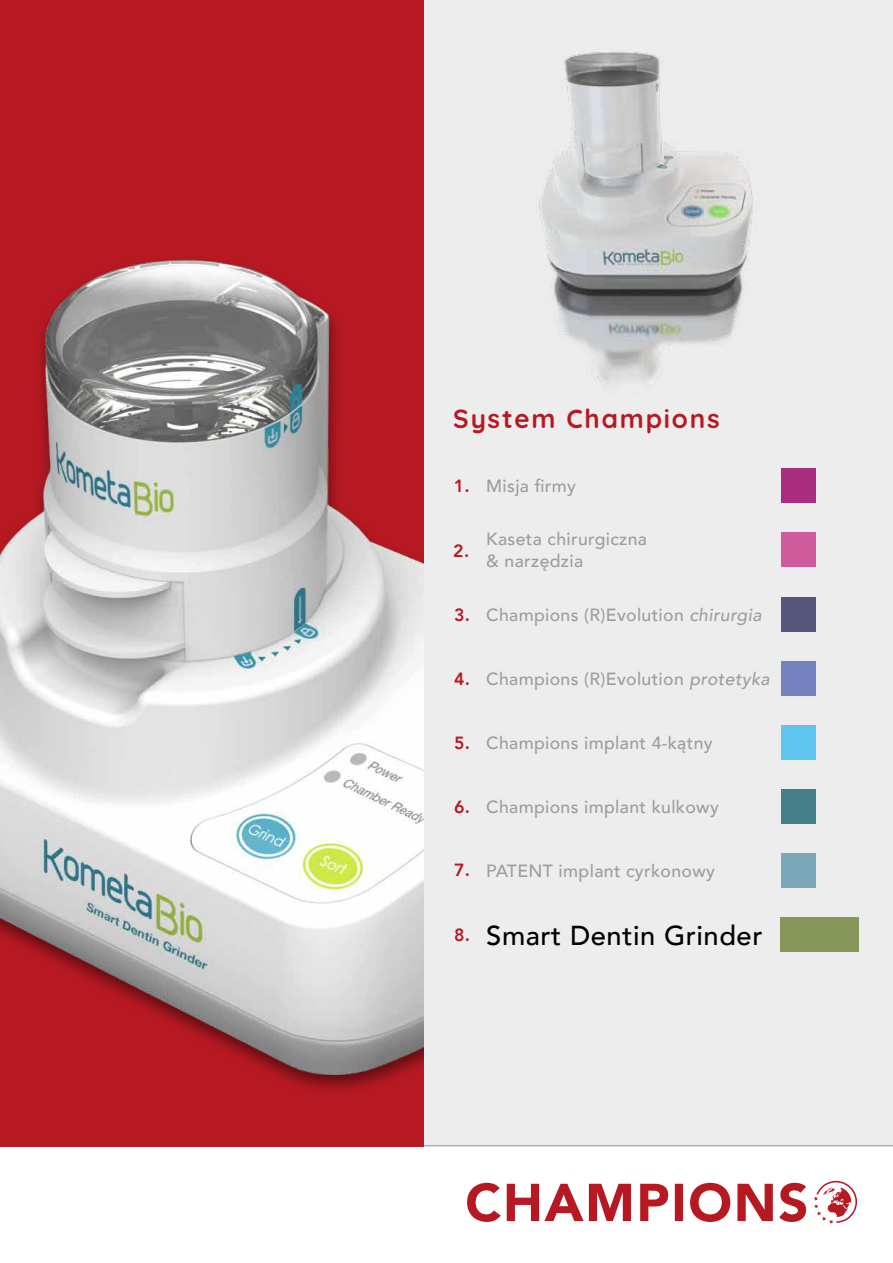
<style>
.page{position:relative;width:893px;height:1263px;background:#fff}
.page>*{position:absolute;margin:0;border:0;box-sizing:border-box;transform-origin:0 0}
.t1{font:500 27.3px "Avenir";letter-spacing:.02em;color:#000}
.t2{font:700 26.1px "Quicksand";letter-spacing:.07em;color:#b71923}
.t3{font:500 17.7px/21.1px "Avenir";letter-spacing:.02em;color:#9d9d9c}
.t4{font:800 17.7px "Avenir";color:#b71923}
.s1{font-weight:800;color:#b71923}
.s2{font-style:italic}
</style>
<div class="page">
<div style="left:0;top:0;width:893px;height:1146px;background:#ededed"></div>
<svg style="left:814px;top:1181px;width:43px;height:43px"></svg>
<svg style="left:467px;top:1183px;width:339px;height:39px"></svg>
<hr style="left:0;top:1145px;width:893px;height:1px;background:#9d9d9c">
<div style="left:781px;top:468px;width:34px;height:35px;background:#ab2d80"></div>
<div style="left:781px;top:533px;width:35px;height:34px;background:#cd5b9e"></div>
<div style="left:781px;top:597px;width:34px;height:34px;background:#545779"></div>
<div style="left:781px;top:661px;width:34px;height:34px;background:#7483c0"></div>
<div style="left:781px;top:725px;width:34px;height:35px;background:#5ec6ef"></div>
<div style="left:781px;top:789px;width:34px;height:35px;background:#457f89"></div>
<div style="left:781px;top:853px;width:34px;height:35px;background:#7ba8b8"></div>
<div style="left:781px;top:917px;width:78px;height:35px;background:#87975a"></div>
<div style="left:0;top:0;width:423px;height:1146px;background:#b71923"></div>
<img style="left:0;top:259px;width:423px;height:832px">
<img style="left:539px;top:46px;width:214px;height:342px">
<h2 class="t2" style="left:453px;top:397px;width:268px">System Champions</h2>
<p class="t3" style="left:454px;top:475px;width:124px"><span class="s1">1.</span> Misja firmy</p>
<p class="t4" style="left:453px;top:537px;width:18px">2.</p>
<p class="t4" style="left:454px;top:601px;width:18px">3.</p>
<p class="t4" style="left:454px;top:665px;width:18px">4.</p>
<p class="t3" style="left:486px;top:528px;width:162px">Kaseta chirurgiczna &amp; narzędzia</p>
<p class="t3" style="left:486px;top:603px;width:277px">Champions (R)Evolution <span class="s2">chirurgia</span></p>
<p class="t3" style="left:486px;top:667px;width:285px">Champions (R)Evolution <span class="s2">protetyka</span></p>
<p class="t4" style="left:454px;top:729px;width:18px">5.</p>
<p class="t3" style="left:486px;top:731px;width:228px">Champions implant 4-kątny</p>
<p class="t4" style="left:454px;top:793px;width:18px">6.</p>
<p class="t3" style="left:486px;top:795px;width:234px">Champions implant kulkowy</p>
<p class="t4" style="left:454px;top:856px;width:18px">7.</p>
<p class="t4" style="left:454px;top:921px;width:18px">8.</p>
<p class="t3" style="left:486px;top:859px;width:230px">PATENT implant cyrkonowy</p>
<h1 class="t1" style="left:486px;top:911px;width:278px">Smart Dentin Grinder</h1>
</div>
